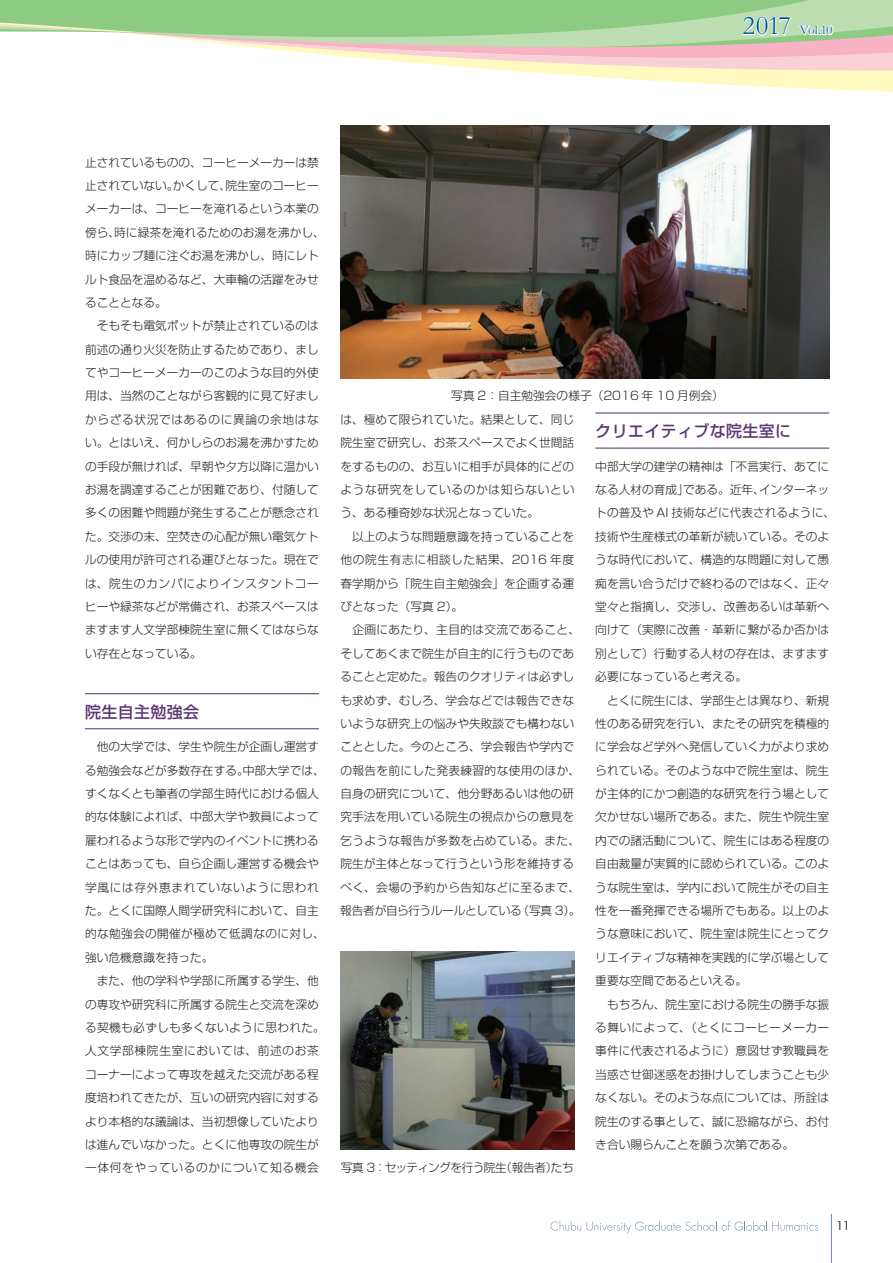
<style>
.page{position:relative;width:893px;height:1263px;background:#fff}
.page>*{position:absolute;margin:0;border:0;box-sizing:border-box;transform-origin:0 0}
.t1{font:15.9px "Shin Go Pro Medium 90 msp RKSJ H";letter-spacing:.025em;color:#5c3874}
.t2{font:13.35px "Garamond";color:#015a92}
.t3{font:11.7px/23.4px "Shin Go Pro Light 90 msp RKSJ H";color:#231f20}
.t4{font:11.7px "Shin Go Pro Light 90 msp RKSJ H";letter-spacing:-.045em;color:#231f20}
.t5{font:11.7px "Futura Std";color:#231f20}
.s1{font-size:27.15px}
</style>
<div class="page">
<svg style="left:188px;top:0;width:705px;height:12px;background:#94cd89"></svg>
<svg style="left:188px;top:12px;width:705px;height:80px"></svg>
<svg style="left:0;top:0;width:188px;height:40px"></svg>
<svg style="left:550px;top:1221px;width:268px;height:13px"></svg>
<hr style="left:831px;top:1214px;width:1px;height:49px;background:#728baa">
<svg style="left:741px;top:15px;width:93px;height:30px"></svg>
<hr style="left:595px;top:412px;width:234px;height:2px;background:#5c3874">
<hr style="left:595px;top:448px;width:234px;height:1px;background:#5c3874">
<hr style="left:85px;top:693px;width:234px;height:1px;background:#5c3874">
<hr style="left:85px;top:728px;width:234px;height:1px;background:#5c3874">
<img style="left:340px;top:125px;width:489px;height:253px">
<img style="left:340px;top:951px;width:234px;height:198px">
<p class="t2" style="left:743px;top:22px;width:92px"><span class="s1">2017</span> Vol.10</p>
<p class="t3" style="left:85px;top:152px;width:241px">止されているものの、コーヒーメーカーは禁止されていない。かくして、院生室のコーヒーメーカーは、コーヒーを淹れるという本業の傍ら、時に緑茶を淹れるためのお湯を沸かし、時にカップ麺に注ぐお湯を沸かし、時にレトルト食品を温めるなど、大車輪の活躍をみせることとなる。<br>　そもそも電気ポットが禁止されているのは前述の通り火災を防止するためであり、ましてやコーヒーメーカーのこのような目的外使用は、当然のことながら客観的に見て好ましからざる状況ではあるのに異論の余地はない。とはいえ、何かしらのお湯を沸かすための手段が無ければ、早朝や夕方以降に温かいお湯を調達することが困難であり、付随して多くの困難や問題が発生することが懸念された。交渉の末、空焚きの心配が無い電気ケトルの使用が許可される運びとなった。現在では、院生のカンパによりインスタントコーヒーや緑茶などが常備され、お茶スペースはますます人文学部棟院生室に無くてはならない存在となっている。</p>
<h1 class="t1" style="left:85px;top:706px;width:116px">院生自主勉強会</h1>
<p class="t3" style="left:85px;top:737px;width:241px">　他の大学では、学生や院生が企画し運営する勉強会などが多数存在する。中部大学では、すくなくとも筆者の学部生時代における個人的な体験によれば、中部大学や教員によって雇われるような形で学内のイベントに携わることはあっても、自ら企画し運営する機会や学風には存外恵まれていないように思われた。とくに国際人間学研究科において、自主的な勉強会の開催が極めて低調なのに対し、強い危機意識を持った。<br>　また、他の学科や学部に所属する学生、他の専攻や研究科に所属する院生と交流を深める契機も必ずしも多くないように思われた。人文学部棟院生室においては、前述のお茶コーナーによって専攻を越えた交流がある程度培われてきたが、互いの研究内容に対するより本格的な議論は、当初想像していたよりは進んでいなかった。とくに他専攻の院生が一体何をやっているのかについて知る機会</p>
<p class="t3" style="left:451px;top:386px;width:274px">写真 2：自主勉強会の様子（2016 年 10 月例会）</p>
<p class="t3" style="left:340px;top:409px;width:242px">は、極めて限られていた。結果として、同じ院生室で研究し、お茶スペースでよく世間話をするものの、お互いに相手が具体的にどのような研究をしているのかは知らないという、ある種奇妙な状況となっていた。<br>　以上のような問題意識を持っていることを他の院生有志に相談した結果、2016 年度春学期から「院生自主勉強会」を企画する運びとなった（写真 2）。<br>　企画にあたり、主目的は交流であること、そしてあくまで院生が自主的に行うものであることと定めた。報告のクオリティは必ずしも求めず、むしろ、学会などでは報告できないような研究上の悩みや失敗談でも構わないこととした。今のところ、学会報告や学内での報告を前にした発表練習的な使用のほか、自身の研究について、他分野あるいは他の研究手法を用いている院生の視点からの意見を乞うような報告が多数を占めている。また、院生が主体となって行うという形を維持するべく、会場の予約から告知などに至るまで、報告者が自ら行うルールとしている（写真 3）。</p>
<p class="t4" style="left:341px;top:1163px;width:235px">写真 3：セッティングを行う院生（報告者）たち</p>
<h1 class="t1" style="left:595px;top:425px;width:197px">クリエイティブな院生室に</h1>
<p class="t3" style="left:595px;top:456px;width:241px">中部大学の建学の精神は「不言実行、あてになる人材の育成」である。近年、インターネットの普及や AI 技術などに代表されるように、技術や生産様式の革新が続いている。そのような時代において、構造的な問題に対して愚痴を言い合うだけで終わるのではなく、正々堂々と指摘し、交渉し、改善あるいは革新へ向けて（実際に改善・革新に繋がるか否かは別として）行動する人材の存在は、ますます必要になっていると考える。<br>　とくに院生には、学部生とは異なり、新規性のある研究を行い、またその研究を積極的に学会など学外へ発信していく力がより求められている。そのような中で院生室は、院生が主体的にかつ創造的な研究を行う場として欠かせない場所である。また、院生や院生室内での諸活動について、院生にはある程度の自由裁量が実質的に認められている。このような院生室は、学内において院生がその自主性を一番発揮できる場所でもある。以上のような意味において、院生室は院生にとってクリエイティブな精神を実践的に学ぶ場として重要な空間であるといえる。<br>　もちろん、院生室における院生の勝手な振る舞いによって、（とくにコーヒーメーカー事件に代表されるように）意図せず教職員を当惑させ御迷惑をお掛けしてしまうことも少なくない。そのような点については、所詮は院生のする事として、誠に恐縮ながら、お付き合い賜らんことを願う次第である。</p>
<p class="t5" style="left:836px;top:1220px;width:15px">11</p>
</div>
